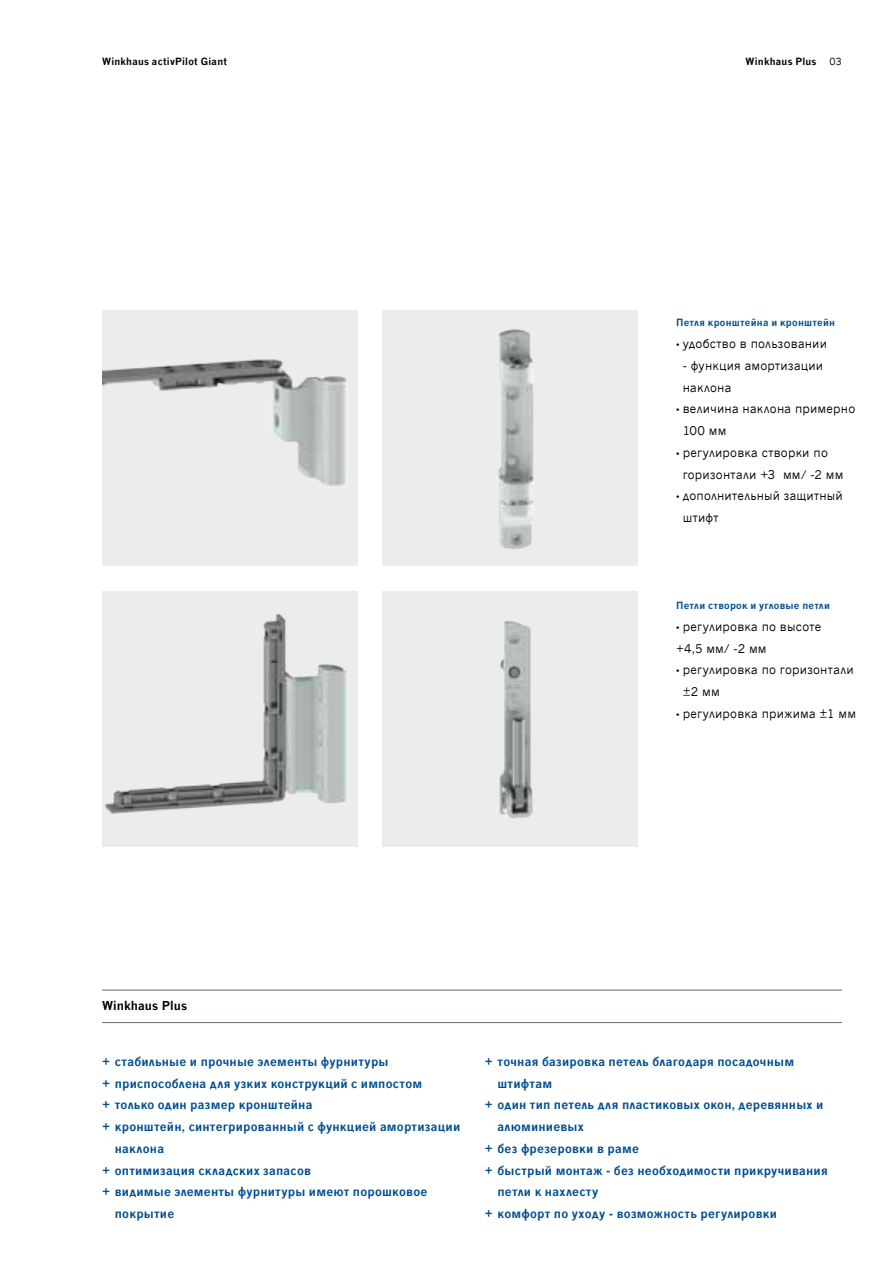
<style>
.page{position:relative;width:893px;height:1263px;background:#fff}
.page>*{position:absolute;margin:0;border:0;box-sizing:border-box;transform-origin:0 0}
.t1{font:700 12px "News Gothic Cyr";letter-spacing:.015em;color:#004e91}
.t2{font:12px/21.8px "News Gothic Cyr";letter-spacing:.02em;color:#000}
.t3{font:700 12px "News Gothic Cyr";letter-spacing:.005em;color:#000}
.t4{font:700 9.75px "News Gothic Cyr";letter-spacing:.025em;color:#004e91}
.t5{font:700 9.75px "News Gothic Cyr";letter-spacing:.025em;color:#000}
.t6{font:9.75px "News Gothic Cyr";color:#000}
.s1{font-size:9.75px}
</style>
<div class="page">
<img style="left:383px;top:592px;width:255px;height:254px">
<img style="left:102px;top:591px;width:255px;height:255px">
<img style="left:383px;top:311px;width:255px;height:255px">
<img style="left:102px;top:311px;width:255px;height:255px">
<hr style="left:102px;top:990px;width:740px;height:1px;background:#666b6e">
<hr style="left:102px;top:1022px;width:740px;height:1px;background:#666b6e">
<p class="t5" style="left:102px;top:56px;width:126px">Winkhaus activPilot Giant</p>
<p class="t5" style="left:746px;top:56px;width:72px">Winkhaus Plus</p>
<p class="t6" style="left:829px;top:56px;width:14px">03</p>
<p class="t4" style="left:676px;top:317px;width:160px">Петля кронштейна и кронштейн</p>
<p class="t2" style="left:676px;top:333px;width:152px"><span class="s1">•</span> удобство в пользовании</p>
<p class="t2" style="left:683px;top:354px;width:142px">- функция амортизации наклона</p>
<p class="t2" style="left:683px;top:398px;width:174px;text-indent:-7px"><span class="s1">•</span> величина наклона примерно<br>100 мм</p>
<p class="t2" style="left:683px;top:441px;width:162px;text-indent:-7px"><span class="s1">•</span> регулировка створки по горизонтали +3 мм/ -2 мм</p>
<p class="t2" style="left:683px;top:485px;width:162px;text-indent:-7px"><span class="s1">•</span> дополнительный защитный штифт</p>
<p class="t4" style="left:676px;top:600px;width:155px">Петли створок и угловые петли</p>
<p class="t2" style="left:676px;top:615px;width:147px"><span class="s1">•</span> регулировка по высоте +4,5 мм/ -2 мм</p>
<p class="t2" style="left:683px;top:659px;width:173px;text-indent:-7px"><span class="s1">•</span> регулировка по горизонтали ±2 мм</p>
<p class="t2" style="left:676px;top:702px;width:182px"><span class="s1">•</span> регулировка прижима ±1 мм</p>
<p class="t3" style="left:102px;top:999px;width:87px">Winkhaus Plus</p>
<p class="t1" style="left:102px;top:1054px;width:288px">+ стабильные и прочные элементы фурнитуры</p>
<p class="t1" style="left:102px;top:1076px;width:322px">+ приспособлена для узких конструкций с импостом</p>
<p class="t1" style="left:102px;top:1098px;width:212px">+ только один размер кронштейна</p>
<p class="t1" style="left:102px;top:1119px;width:360px">+ кронштейн, синтегрированный с функцией амортизации</p>
<p class="t1" style="left:115px;top:1141px;width:51px">наклона</p>
<p class="t1" style="left:102px;top:1163px;width:210px">+ оптимизация складских запасов</p>
<p class="t1" style="left:102px;top:1185px;width:327px">+ видимые элементы фурнитуры имеют порошковое</p>
<p class="t1" style="left:115px;top:1206px;width:61px">покрытие</p>
<p class="t1" style="left:485px;top:1054px;width:311px">+ точная базировка петель благодаря посадочным</p>
<p class="t1" style="left:497px;top:1076px;width:56px">штифтам</p>
<p class="t1" style="left:485px;top:1098px;width:340px">+ один тип петель для пластиковых окон, деревянных и</p>
<p class="t1" style="left:497px;top:1119px;width:88px">алюминиевых</p>
<p class="t1" style="left:485px;top:1141px;width:156px">+ без фрезеровки в раме</p>
<p class="t1" style="left:485px;top:1163px;width:345px">+ быстрый монтаж - без необходимости прикручивания</p>
<p class="t1" style="left:497px;top:1185px;width:102px">петли к нахлесту</p>
<p class="t1" style="left:485px;top:1206px;width:294px">+ комфорт по уходу - возможность регулировки</p>
</div>
